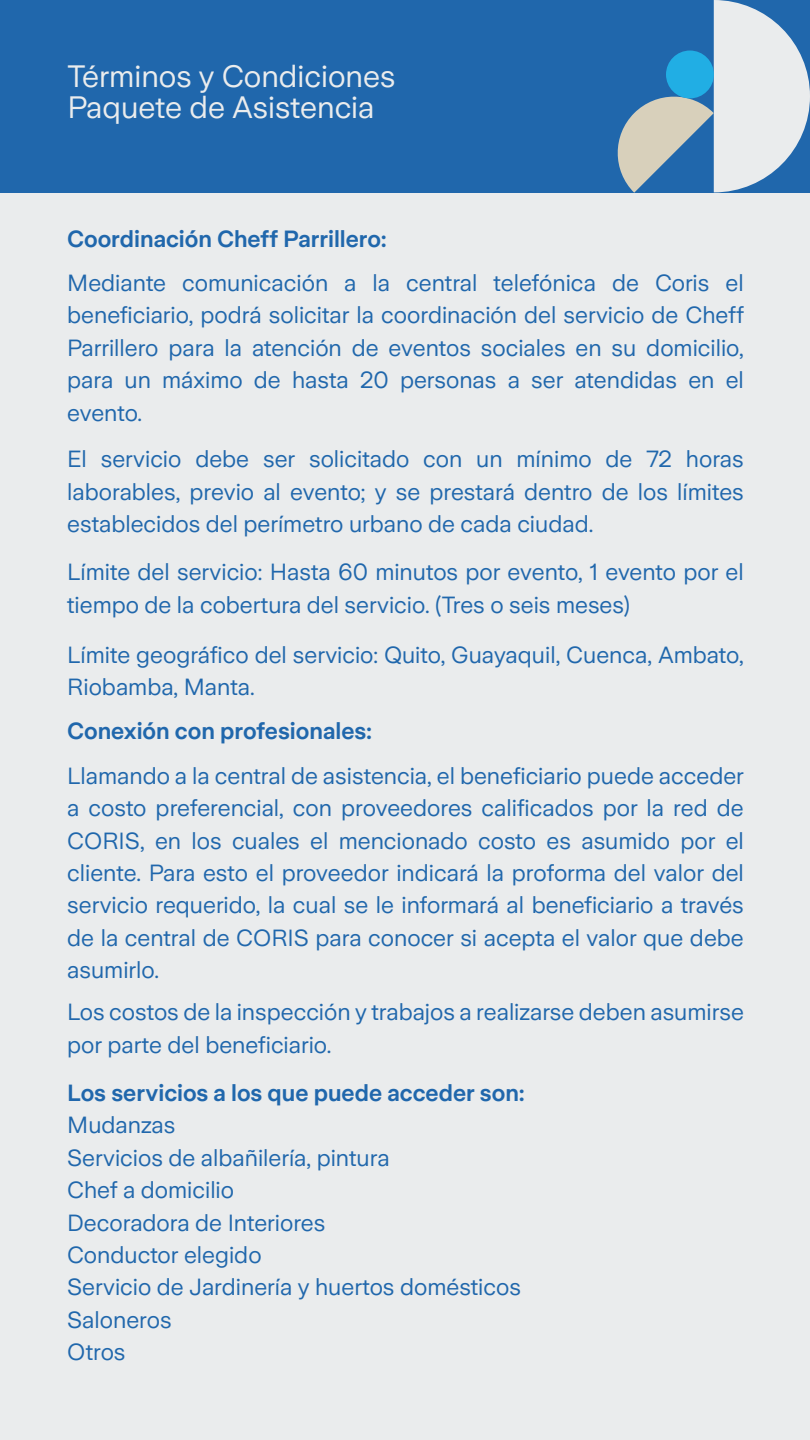
<style>
.page{position:relative;width:810px;height:1440px;background:#fff}
.page>*{position:absolute;margin:0;border:0;box-sizing:border-box;transform-origin:0 0}
.t1{font:30.75px/30.9px "Zurich Sans";color:#eaeced}
.t2{font:23.25px/32.4px "Zurich Sans";color:#2067ac}
.t3{font:600 23.25px "Zurich Sans";color:#2067ac}
</style>
<div class="page">
<div style="left:0;top:145px;width:810px;height:1295px;background:#eaeced"></div>
<div style="left:0;top:0;width:810px;height:192px;background:#2067ac"></div>
<svg style="left:612px;top:0;width:198px;height:193px"></svg>
<div style="left:666px;top:51px;width:48px;height:47px;background:#21aee4;border-radius:50%"></div>
<h1 class="t1" style="left:67px;top:61px;width:330px">Términos y Condiciones<br>Paquete de Asistencia</h1>
<p class="t3" style="left:67px;top:227px;width:321px">Coordinación Cheff Parrillero:</p>
<p class="t2" style="left:67px;top:267px;width:678px;text-align:justify">Mediante comunicación a la central telefónica de Coris el beneficiario, podrá solicitar la coordinación del servicio de Cheff Parrillero para la atención de eventos sociales en su domicilio, para un máximo de hasta 20 personas a ser atendidas en el evento.</p>
<p class="t2" style="left:67px;top:444px;width:678px;text-align:justify">El servicio debe ser solicitado con un mínimo de 72 horas laborables, previo al evento; y se prestará dentro de los límites establecidos del perímetro urbano de cada ciudad.</p>
<p class="t2" style="left:67px;top:557px;width:678px">Límite del servicio: Hasta 60 minutos por evento, 1 evento por el tiempo de la cobertura del servicio. (Tres o seis meses)</p>
<p class="t2" style="left:67px;top:639px;width:678px">Límite geográfico del servicio: Quito, Guayaquil, Cuenca, Ambato,<br>Riobamba, Manta.</p>
<p class="t3" style="left:67px;top:718px;width:306px">Conexión con profesionales:</p>
<p class="t2" style="left:67px;top:760px;width:678px;text-align:justify">Llamando a la central de asistencia, el beneficiario puede acceder a costo preferencial, con proveedores calificados por la red de CORIS, en los cuales el mencionado costo es asumido por el cliente. Para esto el proveedor indicará la proforma del valor del servicio requerido, la cual se le informará al beneficiario a través de la central de CORIS para conocer si acepta el valor que debe asumirlo.</p>
<p class="t2" style="left:67px;top:997px;width:678px">Los costos de la inspección y trabajos a realizarse deben asumirse por parte del beneficiario.</p>
<p class="t3" style="left:67px;top:1080px;width:459px">Los servicios a los que puede acceder son:</p>
<p class="t2" style="left:67px;top:1110px;width:455px">Mudanzas<br>Servicios de albañilería, pintura<br>Chef a domicilio<br>Decoradora de Interiores<br>Conductor elegido<br>Servicio de Jardinería y huertos domésticos<br>Saloneros<br>Otros</p>
</div>
